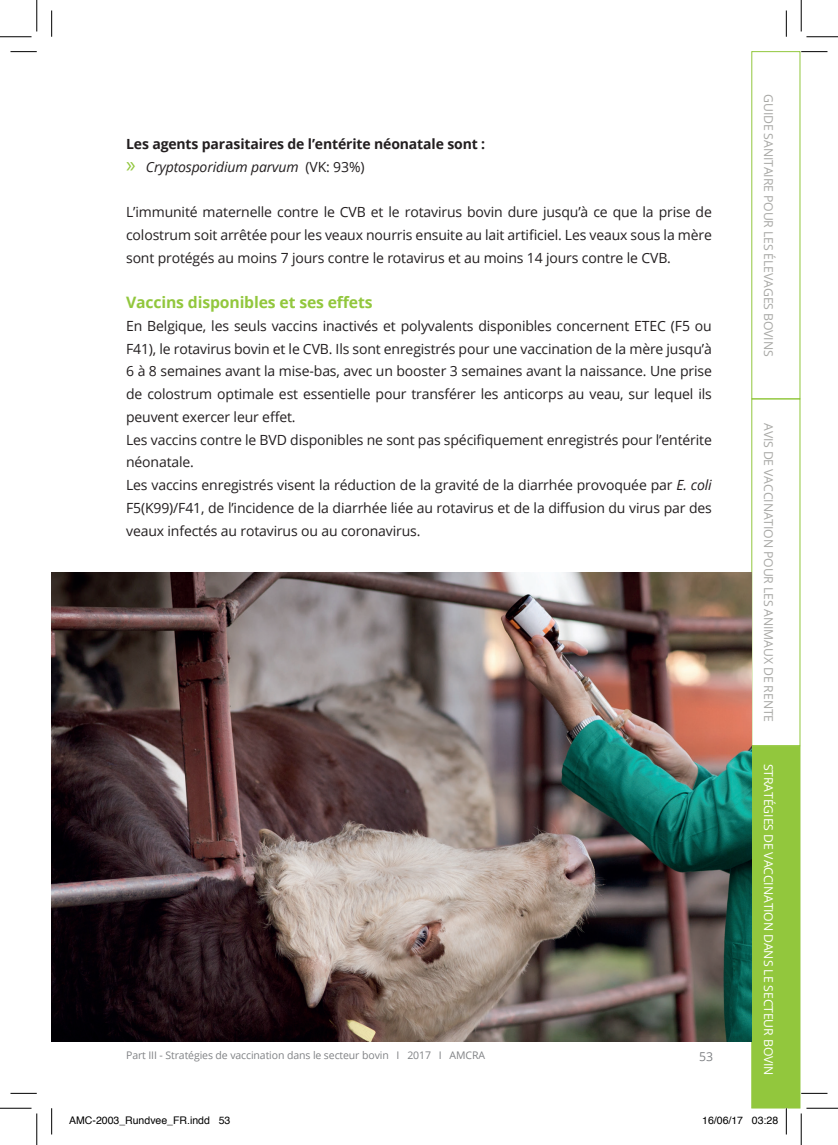
<style>
.page{position:relative;width:838px;height:1145px;background:#fff}
.page>*{position:absolute;margin:0;border:0;box-sizing:border-box;transform-origin:0 0}
.t1{font:700 15.75px "Open Sans";letter-spacing:-.01em;color:#92c73d}
.t2{font:14px/22.8px "Open Sans";letter-spacing:-.01em;color:#231f20;text-align:justify}
.t3{font:700 14px/22.8px "Open Sans";letter-spacing:-.01em;color:#231f20}
.t4{font:12.25px "Open Sans";letter-spacing:-.01em;color:#a8a8a5}
.t5{font:12.25px "Open Sans";letter-spacing:-.01em;color:#fff}
.t6{font:12.25px "Open Sans";color:#808285}
.t7{font:10.5px "Open Sans";letter-spacing:-.01em;color:#808285}
.t8{font:10.5px "Helvetica";color:#000}
.s1{font-family:"Myriad Pro";font-weight:400;font-size:22.75px;color:#92c73d}
.s2{font-weight:400;font-style:italic}
.s3{font-weight:400}
.s4{font-style:italic}
</style>
<div class="page">
<hr style="left:127px;top:1041px;width:586px;height:1px;background:#808285">
<div style="left:751px;top:51px;width:49px;height:348px;border:1px solid #92c73d"></div>
<div style="left:751px;top:746px;width:49px;height:362px;background:#92c73d;border:1px solid #92c73d"></div>
<img style="left:52px;top:572px;width:699px;height:469px">
<svg style="left:10px;top:51px;width:27px;height:1px"></svg>
<svg style="left:801px;top:51px;width:26px;height:1px"></svg>
<svg style="left:10px;top:1093px;width:27px;height:1px"></svg>
<svg style="left:801px;top:1093px;width:26px;height:1px"></svg>
<svg style="left:51px;top:10px;width:1px;height:27px"></svg>
<svg style="left:51px;top:1108px;width:1px;height:26px"></svg>
<svg style="left:786px;top:10px;width:1px;height:27px"></svg>
<svg style="left:786px;top:1108px;width:1px;height:26px"></svg>
<hr style="left:0;top:36px;width:32px;height:1px;background:#000">
<hr style="left:806px;top:36px;width:31px;height:1px;background:#000">
<hr style="left:0;top:1108px;width:32px;height:1px;background:#000">
<hr style="left:806px;top:1108px;width:31px;height:1px;background:#000">
<hr style="left:36px;top:0;width:1px;height:31px;background:#000">
<hr style="left:36px;top:1113px;width:1px;height:32px;background:#000">
<hr style="left:800px;top:0;width:1px;height:31px;background:#000">
<hr style="left:800px;top:1113px;width:1px;height:32px;background:#000">
<p class="t3" style="left:126px;top:132px;width:360px">Les agents parasitaires de l’entérite néonatale sont : <span class="s1">»</span> <span class="s2">Cryptosporidium parvum</span> <span class="s3">(VK: 93%)</span></p>
<p class="t2" style="left:126px;top:200px;width:587px">L’immunité maternelle contre le CVB et le rotavirus bovin dure jusqu’à ce que la prise de colostrum soit arrêtée pour les veaux nourris ensuite au lait artificiel. Les veaux sous la mère sont protégés au moins 7 jours contre le rotavirus et au moins 14 jours contre le CVB.</p>
<p class="t1" style="left:126px;top:291px;width:248px">Vaccins disponibles et ses effets</p>
<p class="t2" style="left:126px;top:314px;width:587px;text-align:left">En Belgique, les seuls vaccins inactivés et polyvalents disponibles concernent ETEC (F5 ou F41), le rotavirus bovin et le CVB. Ils sont enregistrés pour une vaccination de la mère jusqu’à 6 à 8 semaines avant la mise-bas, avec un booster 3 semaines avant la naissance. Une prise de colostrum optimale est essentielle pour transférer les anticorps au veau, sur lequel ils peuvent exercer leur effet.<br>Les vaccins contre le BVD disponibles ne sont pas spécifiquement enregistrés pour l’entérite néonatale.<br>Les vaccins enregistrés visent la réduction de la gravité de la diarrhée provoquée par <span class="s4">E. coli </span>F5(K99)/F41, de l’incidence de la diarrhée liée au rotavirus et de la diffusion du virus par des veaux infectés au rotavirus ou au coronavirus.</p>
<p class="t7" style="left:126px;top:1048px;width:360px">Part III - Stratégies de vaccination dans le secteur bovin I 2017 I AMCRA</p>
<p class="t6" style="left:699px;top:1048px;width:15px">53</p>
<p class="t4" style="left:776px;top:94px;width:264px;rotate:90deg">GUIDE SANITAIRE POUR LES ÉLEVAGES BOVINS</p>
<p class="t4" style="left:776px;top:423px;width:301px;rotate:90deg">AVIS DE VACCINATION POUR LES ANIMAUX DE RENTE</p>
<p class="t5" style="left:776px;top:764px;width:313px;rotate:90deg">STRATÉGIES DE VACCINATION DANS LE SECTEUR BOVIN</p>
<p class="t8" style="left:69px;top:1112px;width:163px">AMC-2003_Rundvee_FR.indd 53</p>
<p class="t8" style="left:702px;top:1112px;width:77px">16/06/17 03:28</p>
</div>
